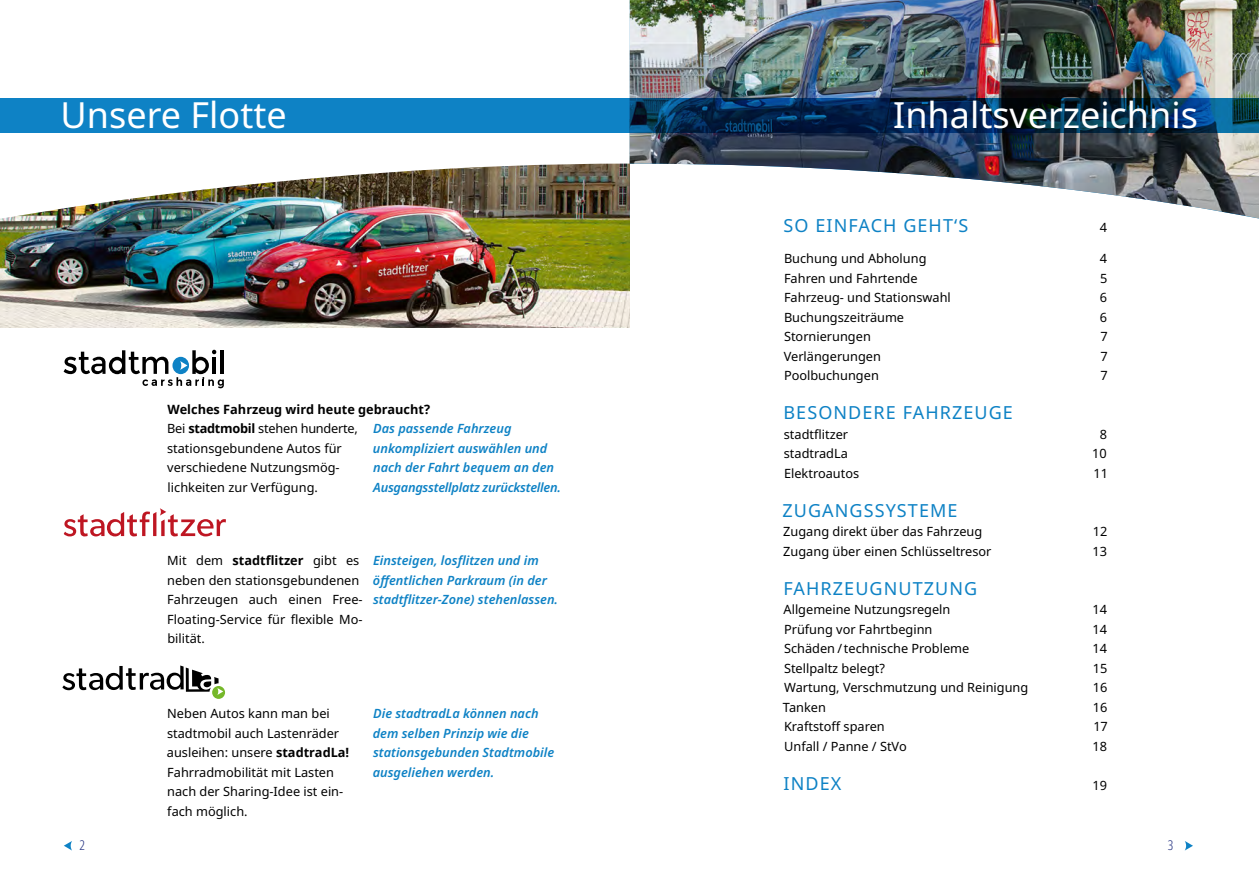
<style>
.page{position:relative;width:1259px;height:893px;background:#fff}
.page>*{position:absolute;margin:0;border:0;box-sizing:border-box;transform-origin:0 0}
.t1{font:36px "Noto Sans";color:#fff}
.t2{font:18px "Noto Sans";letter-spacing:.06em;color:#0e82c5}
.t3{font:300 extra-condensed 13.5px "Noto Sans";color:#283583}
.t4{font:12.75px/19.5px "Noto Sans";color:#000}
.t5{font:italic 600 12.75px/19.5px "Noto Sans";color:#0e82c5}
.s1{font-weight:700}
</style>
<div class="page">
<svg style="left:64px;top:841px;width:8px;height:9px"></svg>
<svg style="left:1185px;top:841px;width:8px;height:9px"></svg>
<img style="left:0;top:221px;width:630px;height:107px">
<img style="left:629px;top:0;width:630px;height:218px">
<img style="left:0;top:98px;width:629px;height:123px">
<svg style="left:64px;top:508px;width:162px;height:28px"></svg>
<svg style="left:0;top:99px;width:1259px;height:34px;background:#08578b"></svg>
<svg style="left:64px;top:350px;width:160px;height:38px"></svg>
<div style="left:212px;top:686px;width:13px;height:13px;background:#76b82a;border-radius:50%"></div>
<svg style="left:62px;top:665px;width:161px;height:30px"></svg>
<h1 class="t1" style="left:61px;top:89px;width:227px">Unsere Flotte</h1>
<h1 class="t1" style="left:893px;top:89px;width:306px">Inhaltsverzeichnis</h1>
<p class="t4" style="left:167px;top:400px;width:265px"><span class="s1">Welches Fahrzeug wird heute gebraucht?<br></span>Bei <span class="s1">stadtmobil</span> stehen hunderte, stationsgebundene Autos für<br>verschiedene Nutzungsmög-<br>lichkeiten zur Verfügung.</p>
<p class="t5" style="left:373px;top:419px;width:190px">Das passende Fahrzeug unkompliziert auswählen und nach der Fahrt bequem an den<br>Ausgangsstellplatz zurückstellen.</p>
<p class="t4" style="left:167px;top:551px;width:197px">Mit dem <span class="s1">stadtflitzer</span> gibt es neben den stationsgebundenen<br>Fahrzeugen auch einen Free-<br>Floating-Service für flexible Mo&shy;bilität.</p>
<p class="t5" style="left:373px;top:551px;width:187px">Einsteigen, losflitzen und im öffentlichen Parkraum (in der stadtflitzer-Zone) stehenlassen.</p>
<p class="t4" style="left:167px;top:704px;width:184px">Neben Autos kann man bei stadtmobil auch Lastenräder ausleihen: unsere <span class="s1">stadtradLa!<br></span>Fahrradmobilität mit Lasten nach der Sharing-Idee ist ein&shy;fach möglich.</p>
<p class="t5" style="left:373px;top:704px;width:183px">Die stadtradLa können nach dem selben Prinzip wie die stationsgebunden Stadtmobile ausgeliehen werden.</p>
<h2 class="t2" style="left:783px;top:213px;width:186px">SO EINFACH GEHT‘S</h2>
<p class="t4" style="left:1099px;top:218px;width:9px">4</p>
<p class="t4" style="left:784px;top:249px;width:144px">Buchung und Abholung</p>
<p class="t4" style="left:1099px;top:249px;width:9px">4</p>
<p class="t4" style="left:784px;top:269px;width:135px">Fahren und Fahrtende</p>
<p class="t4" style="left:1100px;top:269px;width:9px">5</p>
<p class="t4" style="left:784px;top:288px;width:168px">Fahrzeug- und Stationswahl</p>
<p class="t4" style="left:1100px;top:288px;width:9px">6</p>
<p class="t4" style="left:784px;top:308px;width:122px">Buchungszeiträume</p>
<p class="t4" style="left:1100px;top:308px;width:9px">6</p>
<p class="t4" style="left:784px;top:327px;width:88px">Stornierungen</p>
<p class="t4" style="left:1100px;top:327px;width:9px">7</p>
<p class="t4" style="left:784px;top:347px;width:99px">Verlängerungen</p>
<p class="t4" style="left:1100px;top:347px;width:9px">7</p>
<p class="t4" style="left:784px;top:366px;width:96px">Poolbuchungen</p>
<p class="t4" style="left:1100px;top:366px;width:9px">7</p>
<h2 class="t2" style="left:783px;top:400px;width:231px">BESONDERE FAHRZEUGE</h2>
<p class="t4" style="left:784px;top:425px;width:66px">stadtflitzer</p>
<p class="t4" style="left:1099px;top:425px;width:9px">8</p>
<p class="t4" style="left:784px;top:444px;width:66px">stadtradLa</p>
<p class="t4" style="left:1092px;top:444px;width:16px">10</p>
<p class="t4" style="left:784px;top:464px;width:77px">Elektroautos</p>
<p class="t4" style="left:1093px;top:464px;width:16px">11</p>
<h2 class="t2" style="left:782px;top:498px;width:177px">ZUGANGSSYSTEME</h2>
<p class="t4" style="left:783px;top:522px;width:200px">Zugang direkt über das Fahrzeug</p>
<p class="t4" style="left:1093px;top:522px;width:16px">12</p>
<p class="t4" style="left:783px;top:542px;width:210px">Zugang über einen Schlüsseltresor</p>
<p class="t4" style="left:1092px;top:542px;width:16px">13</p>
<h2 class="t2" style="left:783px;top:576px;width:195px">FAHRZEUGNUTZUNG</h2>
<p class="t4" style="left:783px;top:600px;width:168px">Allgemeine Nutzungsregeln</p>
<p class="t4" style="left:1092px;top:600px;width:16px">14</p>
<p class="t4" style="left:784px;top:620px;width:150px">Prüfung vor Fahrtbeginn</p>
<p class="t4" style="left:1092px;top:620px;width:16px">14</p>
<p class="t4" style="left:784px;top:639px;width:187px">Schäden /technische Probleme</p>
<p class="t4" style="left:1092px;top:639px;width:16px">14</p>
<p class="t4" style="left:784px;top:659px;width:103px">Stellpaltz belegt?</p>
<p class="t4" style="left:1092px;top:659px;width:16px">15</p>
<p class="t4" style="left:784px;top:678px;width:246px">Wartung, Verschmutzung und Reinigung</p>
<p class="t4" style="left:1092px;top:678px;width:16px">16</p>
<p class="t4" style="left:783px;top:698px;width:44px">Tanken</p>
<p class="t4" style="left:1092px;top:698px;width:16px">16</p>
<p class="t4" style="left:784px;top:717px;width:102px">Kraftstoff sparen</p>
<p class="t4" style="left:1093px;top:717px;width:16px">17</p>
<p class="t4" style="left:784px;top:737px;width:124px">Unfall / Panne / StVo</p>
<p class="t4" style="left:1092px;top:737px;width:16px">18</p>
<h2 class="t2" style="left:783px;top:771px;width:59px">INDEX</h2>
<p class="t4" style="left:1092px;top:776px;width:16px">19</p>
<p class="t3" style="left:79px;top:836px;width:7px">2</p>
<p class="t3" style="left:1168px;top:836px;width:7px">3</p>
</div>
